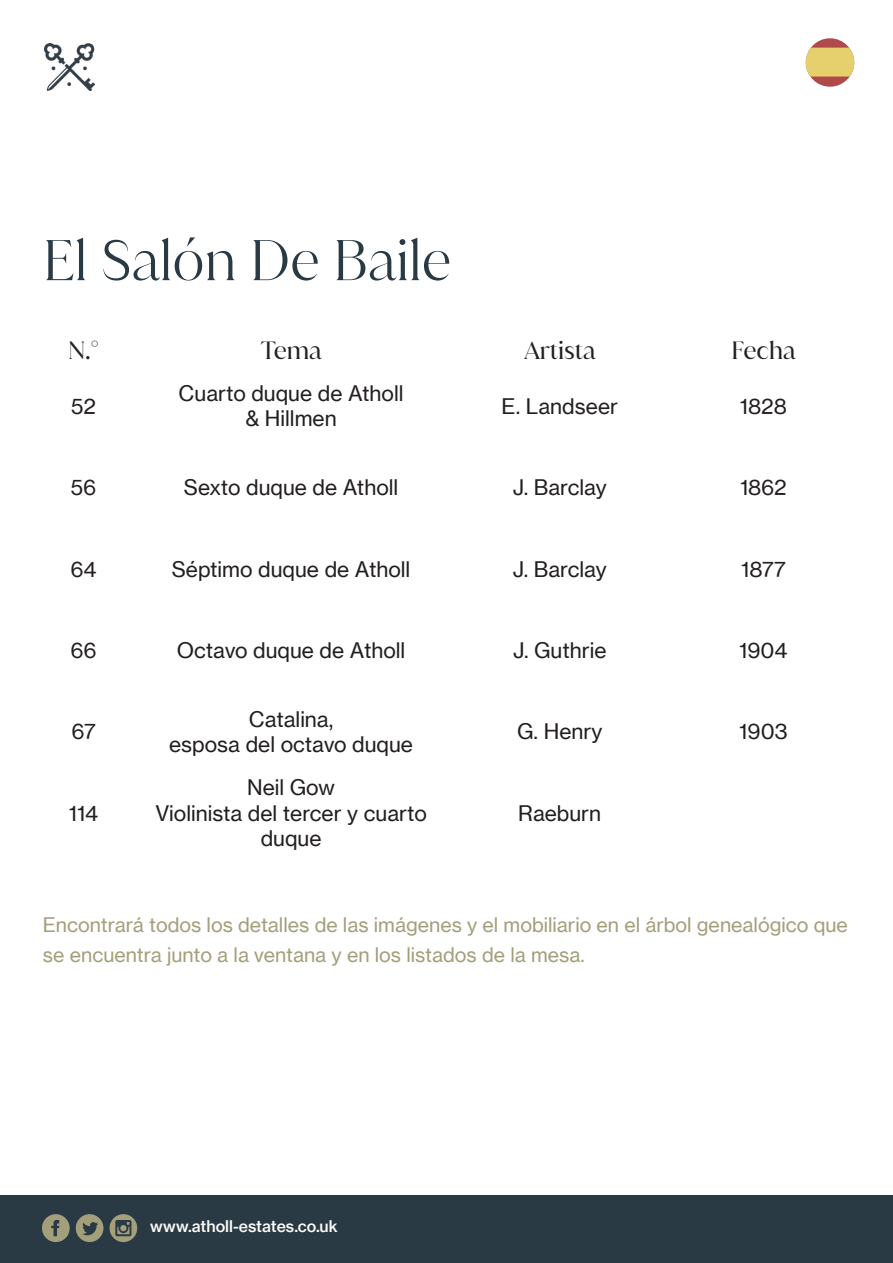
<style>
.page{position:relative;width:893px;height:1263px;background:#fff}
.page>*{position:absolute;margin:0;border:0;box-sizing:border-box;transform-origin:0 0}
.t1{font:300 55.05px "Juana Alt";color:#293a45}
.t2{font:24px "Juana Alt";color:#231f20}
.t3{font:21px/25.2px "N Haas Grotesk TX Pro 55 Rg";color:#231f20;text-align:center}
.t4{font:19.65px/30.5px "N Haas Grotesk TX Pro 55 Rg";color:#a49f7b}
.t5{font:15.75px "N Haas Grotesk TX Pro 65 Md";color:#fefbf5}
</style>
<div class="page">
<div style="left:806px;top:38px;width:48px;height:49px;background:#b04a4a;border-radius:50%"></div>
<div style="left:0;top:1195px;width:893px;height:68px;background:#293a45"></div>
<svg style="left:42px;top:1214px;width:28px;height:28px"></svg>
<svg style="left:110px;top:1214px;width:27px;height:28px"></svg>
<svg style="left:76px;top:1214px;width:27px;height:28px"></svg>
<img style="left:45px;top:43px;width:50px;height:47px">
<svg style="left:806px;top:48px;width:48px;height:29px"></svg>
<p class="t1" style="left:43px;top:225px;width:410px">El Salón De Baile</p>
<p class="t2" style="left:68px;top:334px;width:32px">N.°</p>
<p class="t2" style="left:261px;top:334px;width:62px">Tema</p>
<p class="t2" style="left:524px;top:334px;width:73px">Artista</p>
<p class="t2" style="left:732px;top:334px;width:66px">Fecha</p>
<p class="t3" style="left:71px;top:393px;width:26px">52</p>
<p class="t3" style="left:179px;top:381px;width:226px">Cuarto duque de Atholl</p>
<p class="t3" style="left:245px;top:406px;width:93px">&amp; Hillmen</p>
<p class="t3" style="left:501px;top:393px;width:118px">E. Landseer</p>
<p class="t3" style="left:740px;top:393px;width:49px">1828</p>
<p class="t3" style="left:71px;top:475px;width:27px">56</p>
<p class="t3" style="left:184px;top:475px;width:216px">Sexto duque de Atholl</p>
<p class="t3" style="left:513px;top:475px;width:96px">J. Barclay</p>
<p class="t3" style="left:740px;top:475px;width:48px">1862</p>
<p class="t3" style="left:70px;top:556px;width:28px">64</p>
<p class="t3" style="left:172px;top:556px;width:240px">Séptimo duque de Atholl</p>
<p class="t3" style="left:513px;top:556px;width:96px">J. Barclay</p>
<p class="t3" style="left:741px;top:556px;width:46px">1877</p>
<p class="t3" style="left:70px;top:638px;width:28px">66</p>
<p class="t3" style="left:177px;top:638px;width:230px">Octavo duque de Atholl</p>
<p class="t3" style="left:513px;top:638px;width:95px">J. Guthrie</p>
<p class="t3" style="left:739px;top:638px;width:50px">1904</p>
<p class="t3" style="left:71px;top:719px;width:26px">67</p>
<p class="t3" style="left:69px;top:800px;width:31px">114</p>
<p class="t3" style="left:249px;top:706px;width:86px">Catalina,</p>
<p class="t3" style="left:169px;top:731px;width:245px">esposa del octavo duque</p>
<p class="t3" style="left:517px;top:719px;width:87px">G. Henry</p>
<p class="t3" style="left:739px;top:719px;width:50px">1903</p>
<p class="t3" style="left:247px;top:775px;width:89px">Neil Gow</p>
<p class="t3" style="left:155px;top:800px;width:273px">Violinista del tercer y cuarto duque</p>
<p class="t3" style="left:518px;top:800px;width:84px">Raeburn</p>
<p class="t4" style="left:43px;top:909px;width:806px">Encontrará todos los detalles de las imágenes y el mobiliario en el árbol genealógico que se encuentra junto a la ventana y en los listados de la mesa.</p>
<p class="t5" style="left:150px;top:1217px;width:189px">www.atholl-estates.co.uk</p>
</div>
